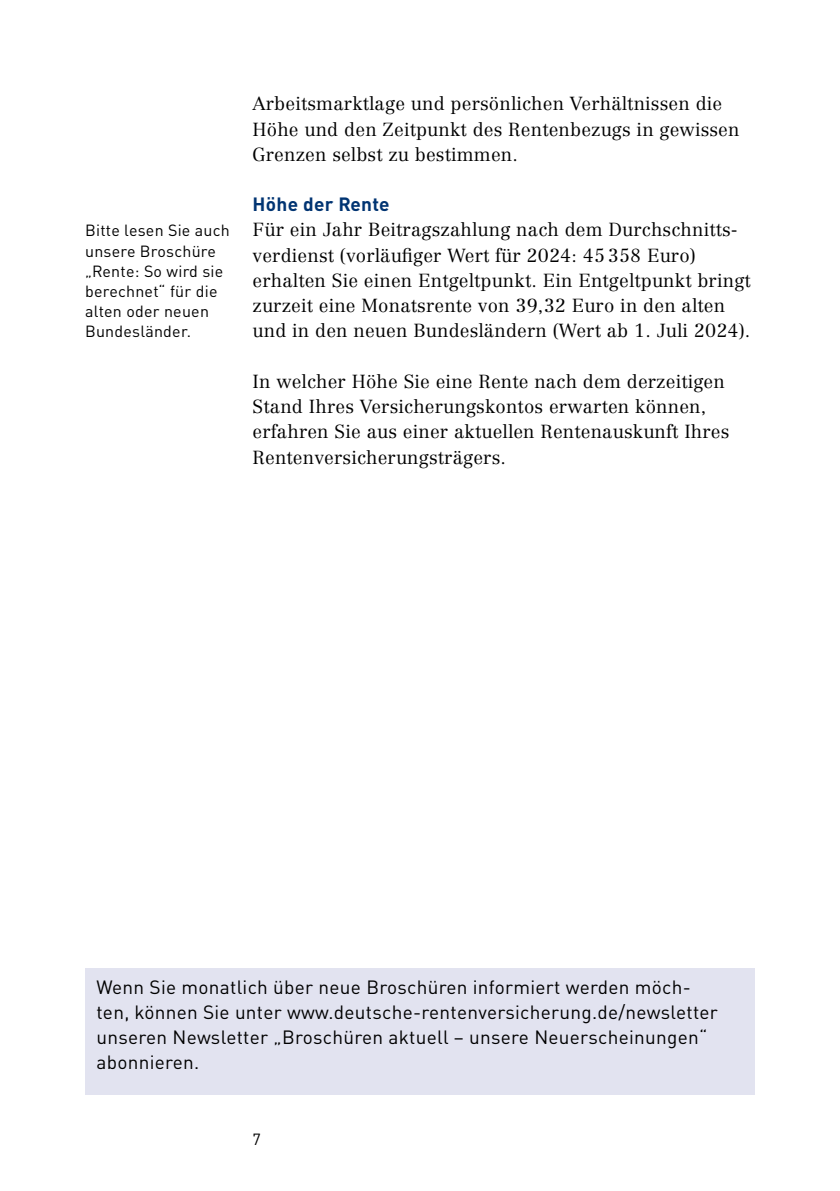
<style>
.page{position:relative;width:840px;height:1191px;background:#fff}
.page>*{position:absolute;margin:0;border:0;box-sizing:border-box;transform-origin:0 0}
.t1{font:19px/25.2px "DIN Pro";letter-spacing:.015em;color:#000}
.t2{font:700 19px "DIN Pro";letter-spacing:.015em;color:#003472}
.t3{font:300 18.6px/25.2px "Centennial LT Pro";letter-spacing:.01em;color:#000}
.t4{font:16px/20.2px "DIN Pro";letter-spacing:.015em;color:#000}
</style>
<div class="page">
<div style="left:85px;top:968px;width:669px;height:101px;background:#e2e3f0"></div>
<div style="left:85px;top:1069px;width:669px;height:25px;background:#e2e3f0"></div>
<p class="t4" style="left:85px;top:219px;width:146px">Bitte lesen Sie auch unsere Broschüre „Rente: So wird sie berechnet“ für die alten oder neuen<br>Bundesländer.</p>
<p class="t3" style="left:252px;top:91px;width:488px">Arbeitsmarktlage und persönlichen Verhältnissen die<br>Höhe und den Zeitpunkt des Rentenbezugs in gewissen<br>Grenzen selbst zu bestimmen.</p>
<h3 class="t2" style="left:252px;top:188px;width:139px">Höhe der Rente</h3>
<p class="t3" style="left:252px;top:217px;width:499px">Für ein Jahr Beitragszahlung nach dem Durchschnitts&shy;verdienst (vorläufiger Wert für 2024: 45 358 Euro) erhalten Sie einen Entgeltpunkt. Ein Entgeltpunkt bringt zurzeit eine Monatsrente von 39,32 Euro in den alten und in den neuen Bundesländern (Wert ab 1. Juli 2024).</p>
<p class="t3" style="left:252px;top:369px;width:478px">In welcher Höhe Sie eine Rente nach dem derzeitigen Stand Ihres Versicherungskontos erwarten können, erfahren Sie aus einer aktuellen Rentenauskunft Ihres Rentenversicherungsträgers.</p>
<p class="t1" style="left:96px;top:972px;width:622px">Wenn Sie monatlich über neue Broschüren informiert werden möch&shy;ten, können Sie unter www.deutsche-rentenversicherung.de/newsletter unseren Newsletter „Broschüren aktuell – unsere Neuerscheinungen“ abonnieren.</p>
<p class="t4" style="left:252px;top:1127px;width:10px">7</p>
</div>
